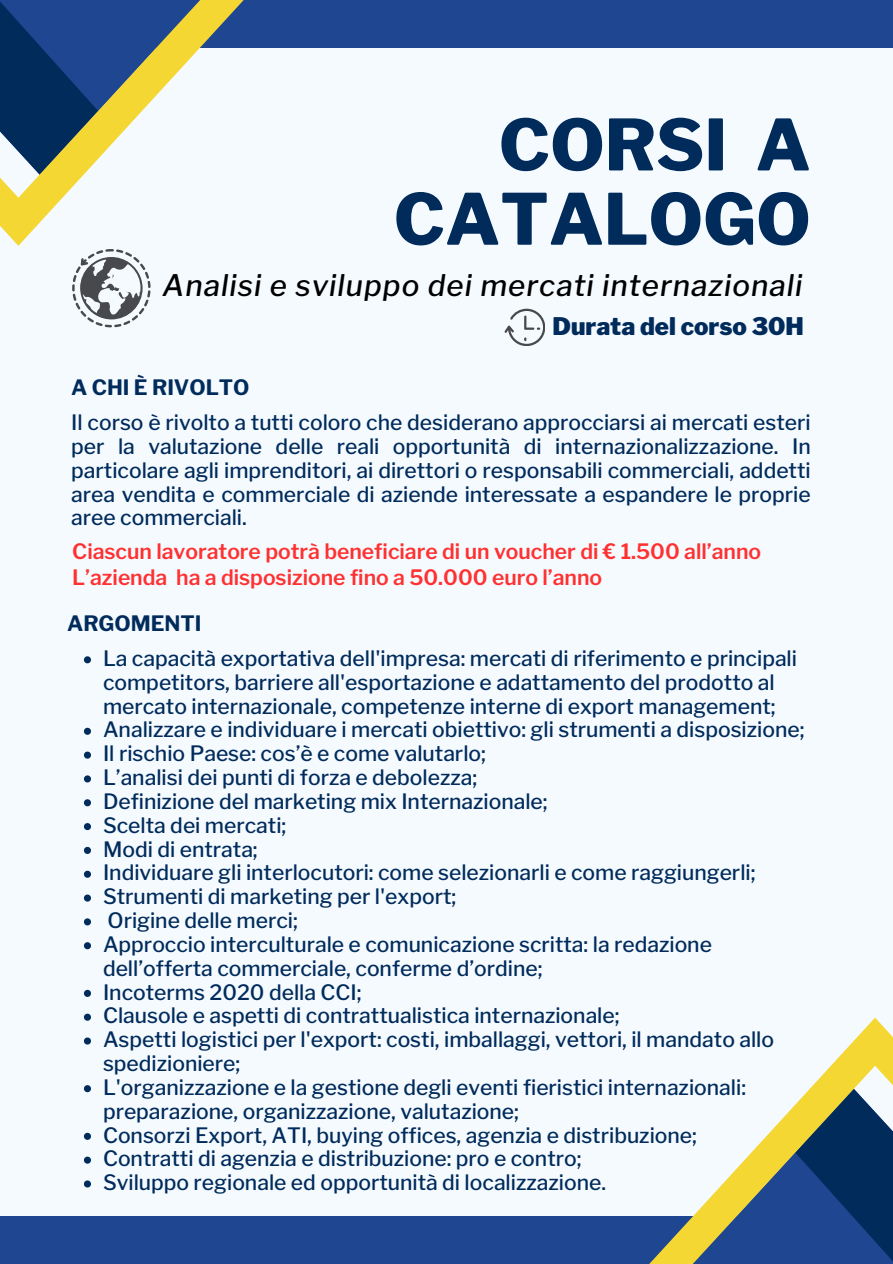
<style>
.page{position:relative;width:893px;height:1264px;background:#fff}
.page>*{position:absolute;margin:0;border:0;box-sizing:border-box;transform-origin:0 0}
.t1{font:800 70.2px/74.2px "Libre Franklin";color:#002b5b;text-align:right}
.t2{font:italic 500 29.55px "Libre Franklin";letter-spacing:.035em;color:#000}
.t3{font:900 24px "Libre Franklin";color:#002b5b}
.t4{font:500 21.15px/23.9px "Libre Franklin";color:#002b5b}
.t5{font:600 21.15px "Libre Franklin";color:#ff3131}
.t6{font:700 21.15px "Libre Franklin";color:#002b5b}
</style>
<div class="page">
<div style="left:0;top:0;width:892px;height:1263px;background:#f5faff"></div>
<div style="left:0;top:0;width:892px;height:47px;background:#1f4690"></div>
<div style="left:0;top:1216px;width:892px;height:47px;background:#1f4690"></div>
<svg style="left:0;top:0;width:276px;height:246px"></svg>
<svg style="left:650px;top:1017px;width:242px;height:246px"></svg>
<svg style="left:72px;top:249px;width:78px;height:78px"></svg>
<svg style="left:84px;top:656px;width:7px;height:7px"></svg>
<svg style="left:84px;top:727px;width:7px;height:7px"></svg>
<svg style="left:84px;top:751px;width:7px;height:7px"></svg>
<svg style="left:84px;top:775px;width:7px;height:7px"></svg>
<svg style="left:84px;top:799px;width:7px;height:7px"></svg>
<svg style="left:84px;top:823px;width:7px;height:7px"></svg>
<svg style="left:84px;top:846px;width:7px;height:8px"></svg>
<svg style="left:84px;top:870px;width:7px;height:7px"></svg>
<svg style="left:84px;top:894px;width:7px;height:7px"></svg>
<svg style="left:84px;top:918px;width:7px;height:7px"></svg>
<svg style="left:84px;top:942px;width:7px;height:7px"></svg>
<svg style="left:84px;top:989px;width:7px;height:7px"></svg>
<svg style="left:84px;top:1013px;width:7px;height:7px"></svg>
<svg style="left:84px;top:1037px;width:7px;height:7px"></svg>
<svg style="left:84px;top:1085px;width:7px;height:7px"></svg>
<svg style="left:84px;top:1132px;width:7px;height:7px"></svg>
<svg style="left:84px;top:1156px;width:7px;height:7px"></svg>
<svg style="left:84px;top:1180px;width:7px;height:7px"></svg>
<svg style="left:504px;top:309px;width:41px;height:37px"></svg>
<p class="t1" style="left:394px;top:108px;width:418px">CORSI A<br>CATALOGO</p>
<p class="t2" style="left:163px;top:267px;width:641px">Analisi e sviluppo dei mercati internazionali</p>
<p class="t3" style="left:552px;top:311px;width:253px">Durata del corso 30H</p>
<p class="t6" style="left:71px;top:374px;width:180px">A CHI È RIVOLTO</p>
<p class="t4" style="left:71px;top:410px;width:741px;text-align:justify">Il corso è rivolto a tutti coloro che desiderano approcciarsi ai mercati esteri per la valutazione delle reali opportunità di internazionalizzazione. In particolare agli imprenditori, ai direttori o responsabili commerciali, addetti area vendita e commerciale di aziende interessate a espandere le proprie aree commerciali.</p>
<p class="t5" style="left:72px;top:538px;width:690px">Ciascun lavoratore potrà beneficiare di un voucher di € 1.500 all’anno</p>
<p class="t5" style="left:72px;top:564px;width:531px">L’azienda ha a disposizione fino a 50.000 euro l’anno</p>
<p class="t6" style="left:67px;top:610px;width:136px">ARGOMENTI</p>
<p class="t4" style="left:103px;top:646px;width:695px">La capacità exportativa dell'impresa: mercati di riferimento e principali competitors, barriere all'esportazione e adattamento del prodotto al mercato internazionale, competenze interne di export management;</p>
<p class="t4" style="left:103px;top:718px;width:703px">Analizzare e individuare i mercati obiettivo: gli strumenti a disposizione;</p>
<p class="t4" style="left:103px;top:741px;width:384px">Il rischio Paese: cos’è e come valutarlo;</p>
<p class="t4" style="left:103px;top:765px;width:376px">L’analisi dei punti di forza e debolezza;</p>
<p class="t4" style="left:103px;top:789px;width:446px">Definizione del marketing mix Internazionale;</p>
<p class="t4" style="left:103px;top:813px;width:185px">Scelta dei mercati;</p>
<p class="t4" style="left:103px;top:837px;width:156px">Modi di entrata;</p>
<p class="t4" style="left:103px;top:860px;width:654px">Individuare gli interlocutori: come selezionarli e come raggiungerli;</p>
<p class="t4" style="left:103px;top:884px;width:355px">Strumenti di marketing per l'export;</p>
<p class="t4" style="left:107px;top:908px;width:192px">Origine delle merci;</p>
<p class="t4" style="left:103px;top:932px;width:610px">Approccio interculturale e comunicazione scritta: la redazione dell’offerta commerciale, conferme d’ordine;</p>
<p class="t4" style="left:103px;top:980px;width:260px">Incoterms 2020 della CCI;</p>
<p class="t4" style="left:103px;top:1003px;width:518px">Clausole e aspetti di contrattualistica internazionale;</p>
<p class="t4" style="left:103px;top:1027px;width:672px">Aspetti logistici per l'export: costi, imballaggi, vettori, il mandato allo spedizioniere;</p>
<p class="t4" style="left:103px;top:1075px;width:644px">L'organizzazione e la gestione degli eventi fieristici internazionali: preparazione, organizzazione, valutazione;</p>
<p class="t4" style="left:103px;top:1122px;width:595px">Consorzi Export, ATI, buying offices, agenzia e distribuzione;</p>
<p class="t4" style="left:103px;top:1146px;width:480px">Contratti di agenzia e distribuzione: pro e contro;</p>
<p class="t4" style="left:103px;top:1170px;width:504px">Sviluppo regionale ed opportunità di localizzazione.</p>
</div>
